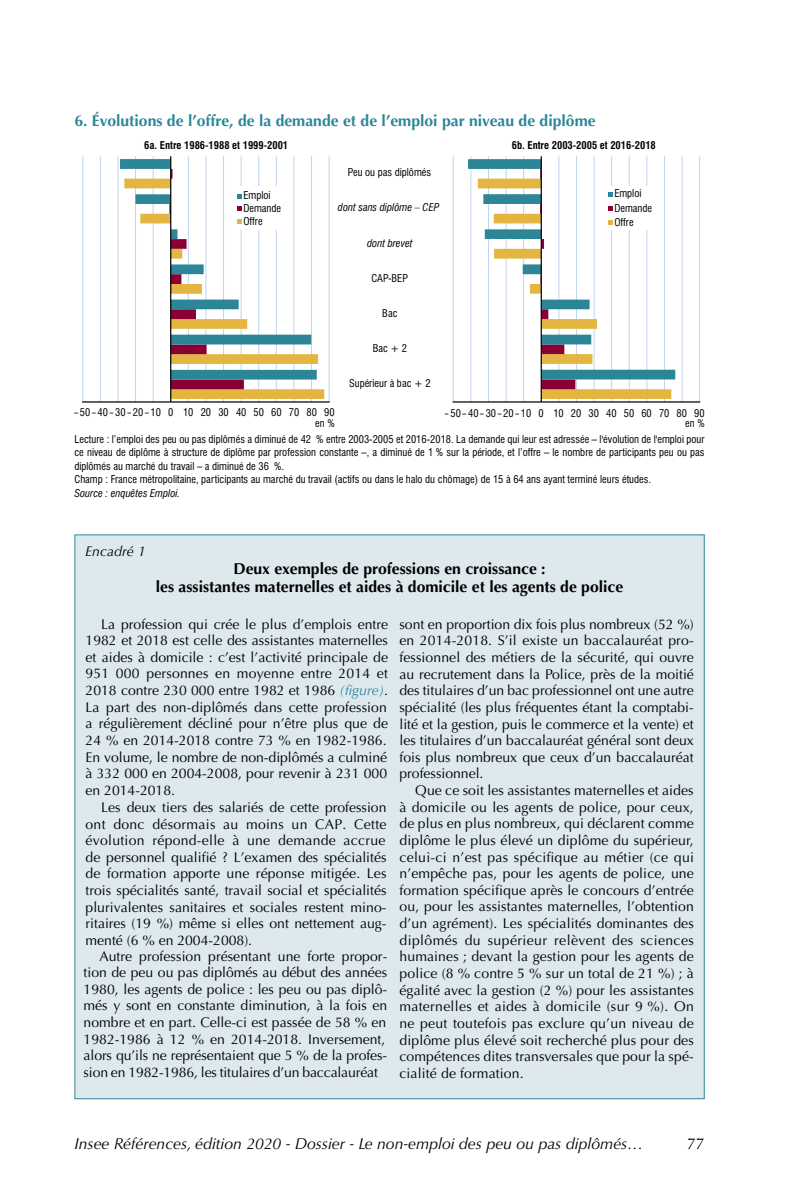
<style>
.page{position:relative;width:794px;height:1191px;background:#fff}
.page>*{position:absolute;margin:0;border:0;box-sizing:border-box;transform-origin:0 0}
.EncadTItre{font:700 15.75px/18.4px "Optima LT Std";color:#000;text-align:center}
.t1{font:italic 15.75px "Optima LT Std";color:#000}
.Figure_Titre{font:700 15.75px "Optima LT Std";color:#2c8698}
.t2{font:15.75px "Optima LT Std";color:#000}
.Encad_Texte{font:14px/16.6px "Optima LT Std";color:#000;text-align:justify}
.EncadNum{font:italic 14px "Optima LT Std";color:#000}
.Tab-note{font:condensed 10.5px/14.2px "Swiss 721 BT";color:#000}
.Tab-note-2{font:condensed 10.5px "Swiss 721 BT";color:#000;scale:.7 1}
.Tab-note-3{font:700 condensed 10.5px "Swiss 721 BT";color:#000}
.Tab-source{font:italic condensed 10.5px "Swiss 721 BT";color:#000}
.s1{font-style:italic;color:#2c8698}
</style>
<div class="page">
<div style="left:75px;top:535px;width:629px;height:563px;background:#dde9ed"></div>
<hr style="left:699px;top:156px;width:1px;height:246px;background:#bed4ef">
<hr style="left:682px;top:156px;width:1px;height:246px;background:#bed4ef">
<hr style="left:664px;top:156px;width:1px;height:246px;background:#bed4ef">
<hr style="left:646px;top:156px;width:1px;height:246px;background:#bed4ef">
<hr style="left:629px;top:156px;width:1px;height:246px;background:#bed4ef">
<hr style="left:611px;top:156px;width:1px;height:246px;background:#bed4ef">
<hr style="left:594px;top:156px;width:1px;height:246px;background:#bed4ef">
<hr style="left:576px;top:156px;width:1px;height:246px;background:#bed4ef">
<hr style="left:558px;top:156px;width:1px;height:246px;background:#bed4ef">
<hr style="left:523px;top:156px;width:1px;height:246px;background:#bed4ef">
<hr style="left:506px;top:156px;width:1px;height:246px;background:#bed4ef">
<hr style="left:488px;top:156px;width:1px;height:246px;background:#bed4ef">
<hr style="left:470px;top:156px;width:1px;height:246px;background:#bed4ef">
<hr style="left:453px;top:156px;width:1px;height:246px;background:#bed4ef">
<hr style="left:329px;top:156px;width:1px;height:246px;background:#bed4ef">
<hr style="left:311px;top:156px;width:1px;height:246px;background:#bed4ef">
<hr style="left:293px;top:156px;width:1px;height:246px;background:#bed4ef">
<hr style="left:276px;top:156px;width:1px;height:246px;background:#bed4ef">
<hr style="left:258px;top:156px;width:1px;height:246px;background:#bed4ef">
<hr style="left:241px;top:156px;width:1px;height:246px;background:#bed4ef">
<hr style="left:223px;top:156px;width:1px;height:246px;background:#bed4ef">
<hr style="left:206px;top:156px;width:1px;height:246px;background:#bed4ef">
<hr style="left:188px;top:156px;width:1px;height:246px;background:#bed4ef">
<hr style="left:153px;top:156px;width:1px;height:246px;background:#bed4ef">
<hr style="left:135px;top:156px;width:1px;height:246px;background:#bed4ef">
<hr style="left:118px;top:156px;width:1px;height:246px;background:#bed4ef">
<hr style="left:100px;top:156px;width:1px;height:246px;background:#bed4ef">
<hr style="left:82px;top:156px;width:1px;height:246px;background:#bed4ef">
<svg style="left:505px;top:379px;width:166px;height:20px"></svg>
<svg style="left:542px;top:379px;width:33px;height:10px"></svg>
<svg style="left:468px;top:159px;width:207px;height:220px"></svg>
<hr style="left:453px;top:401px;width:246px;height:1px;background:#000">
<hr style="left:540px;top:156px;width:2px;height:246px;background:#000">
<svg style="left:608px;top:192px;width:5px;height:5px"></svg>
<svg style="left:608px;top:206px;width:5px;height:5px"></svg>
<svg style="left:608px;top:220px;width:5px;height:5px"></svg>
<svg style="left:152px;top:354px;width:172px;height:45px"></svg>
<svg style="left:120px;top:159px;width:197px;height:220px"></svg>
<hr style="left:83px;top:401px;width:246px;height:1px;background:#000">
<hr style="left:170px;top:156px;width:1px;height:246px;background:#000">
<div style="left:233px;top:186px;width:51px;height:43px;background:#fff"></div>
<svg style="left:169px;top:169px;width:75px;height:220px"></svg>
<p class="Figure_Titre" style="left:74px;top:111px;width:523px">6. Évolutions de l’offre, de la demande et de l’emploi par niveau de diplôme</p>
<p class="Tab-note-3" style="left:144px;top:139px;width:145px">6a. Entre 1986‑1988 et 1999‑2001</p>
<p class="Tab-note-3" style="left:512px;top:139px;width:145px">6b. Entre 2003‑2005 et 2016‑2018</p>
<p class="Tab-note" style="left:243px;top:189px;width:39px;line-height:13px">Emploi<br>Demande<br>Offre</p>
<p class="Tab-note" style="left:348px;top:165px;width:85px">Peu ou pas diplômés</p>
<p class="Tab-source" style="left:338px;top:201px;width:103px">dont sans diplôme – CEP</p>
<p class="Tab-source" style="left:367px;top:236px;width:47px">dont brevet</p>
<p class="Tab-note" style="left:371px;top:271px;width:38px">CAP-BEP</p>
<p class="Tab-note" style="left:382px;top:306px;width:17px">Bac</p>
<p class="Tab-note" style="left:373px;top:341px;width:36px">Bac + 2</p>
<p class="Tab-note" style="left:349px;top:376px;width:83px">Supérieur à bac + 2</p>
<p class="Tab-note" style="left:614px;top:186px;width:39px">Emploi<br>Demande<br>Offre</p>
<p class="Tab-note-2" style="left:74px;top:406px;width:373px">– 50– 40– 30– 20– 10 0 10 20 30 40 50 60 70 80 90</p>
<p class="Tab-note" style="left:315px;top:416px;width:21px">en %</p>
<p class="Tab-note-2" style="left:445px;top:406px;width:372px">– 50– 40– 30– 20– 10 0 10 20 30 40 50 60 70 80 90</p>
<p class="Tab-note" style="left:685px;top:416px;width:21px">en %</p>
<p class="Tab-note" style="left:74px;top:432px;width:631px;line-height:13.7px;text-align:justify">Lecture : l’emploi des peu ou pas diplômés a diminué de 42 % entre 2003‑2005 et 2016‑2018. La demande qui leur est adressée – l'évolution de l'emploi pour ce niveau de diplôme à structure de diplôme par profession constante –, a diminué de 1 % sur la période, et l’offre – le nombre de participants peu ou pas diplômés au marché du travail – a diminué de 36 %.</p>
<p class="Tab-note" style="left:74px;top:472px;width:578px">Champ : France métropolitaine, participants au marché du travail (actifs ou dans le halo du chômage) de 15 à 64 ans ayant terminé leurs études.</p>
<p class="Tab-source" style="left:74px;top:487px;width:107px">Source : enquêtes Emploi.</p>
<p class="EncadNum" style="left:85px;top:542px;width:62px">Encadré 1</p>
<p class="EncadTItre" style="left:156px;top:559px;width:469px">Deux exemples de professions en croissance :<br>les assistantes maternelles et aides à domicile et les agents de police</p>
<p class="Encad_Texte" style="left:86px;top:616px;width:304px;text-indent:16px">La profession qui crée le plus d’emplois entre 1982 et 2018 est celle des assistantes maternelles et aides à domicile : c’est l’activité principale de 951 000 personnes en moyenne entre 2014 et 2018 contre 230 000 entre 1982 et 1986 <span class="s1">(figure)</span>.<br>La part des non‑diplômés dans cette profession a régulièrement décliné pour n’être plus que de 24 % en 2014‑2018 contre 73 % en 1982‑1986.<br>En volume, le nombre de non‑diplômés a culminé à 332 000 en 2004‑2008, pour revenir à 231 000 en 2014‑2018.</p>
<p class="Encad_Texte" style="left:86px;top:799px;width:302px;text-indent:16px">Les deux tiers des salariés de cette profession ont donc désormais au moins un CAP. Cette évolution répond‑elle à une demande accrue de personnel qualifié ? L’examen des spécialités de formation apporte une réponse mitigée. Les trois spécialités santé, travail social et spécialités plurivalentes sanitaires et sociales restent mino‑ ritaires (19 %) même si elles ont nettement aug‑ menté (6 % en 2004‑2008).</p>
<p class="Encad_Texte" style="left:84px;top:947px;width:305px;text-align:left;text-indent:16px">Autre profession présentant une forte propor‑ tion de peu ou pas diplômés au début des années 1980, les agents de police : les peu ou pas diplô‑ més y sont en constante diminution, à la fois en nombre et en part. Celle‑ci est passée de 58 % en 1982‑1986 à 12 % en 2014‑2018. Inversement, alors qu’ils ne représentaient que 5 % de la profes‑ sion en 1982‑1986, les titulaires d’un baccalauréat</p>
<p class="Encad_Texte" style="left:399px;top:616px;width:296px">sont en proportion dix fois plus nombreux (52 %) en 2014‑2018. S’il existe un baccalauréat pro‑ fessionnel des métiers de la sécurité, qui ouvre au recrutement dans la Police, près de la moitié des titulaires d’un bac professionnel ont une autre spécialité (les plus fréquentes étant la comptabi‑ lité et la gestion, puis le commerce et la vente) et les titulaires d’un baccalauréat général sont deux fois plus nombreux que ceux d’un baccalauréat professionnel.</p>
<p class="Encad_Texte" style="left:399px;top:782px;width:296px;text-indent:16px">Que ce soit les assistantes maternelles et aides à domicile ou les agents de police, pour ceux, de plus en plus nombreux, qui déclarent comme diplôme le plus élevé un diplôme du supérieur, celui‑ci n’est pas spécifique au métier (ce qui n’empêche pas, pour les agents de police, une formation spécifique après le concours d’entrée ou, pour les assistantes maternelles, l’obtention d’un agrément). Les spécialités dominantes des diplômés du supérieur relèvent des sciences humaines ; devant la gestion pour les agents de police (8 % contre 5 % sur un total de 21 %) ; à égalité avec la gestion (2 %) pour les assistantes maternelles et aides à domicile (sur 9 %). On ne peut toutefois pas exclure qu’un niveau de diplôme plus élevé soit recherché plus pour des compétences dites transversales que pour la spé‑ cialité de formation.</p>
<p class="t1" style="left:74px;top:1134px;width:570px">Insee Références, édition 2020 - Dossier - Le non-emploi des peu ou pas diplômés…</p>
<p class="t2" style="left:687px;top:1135px;width:19px">77</p>
</div>
